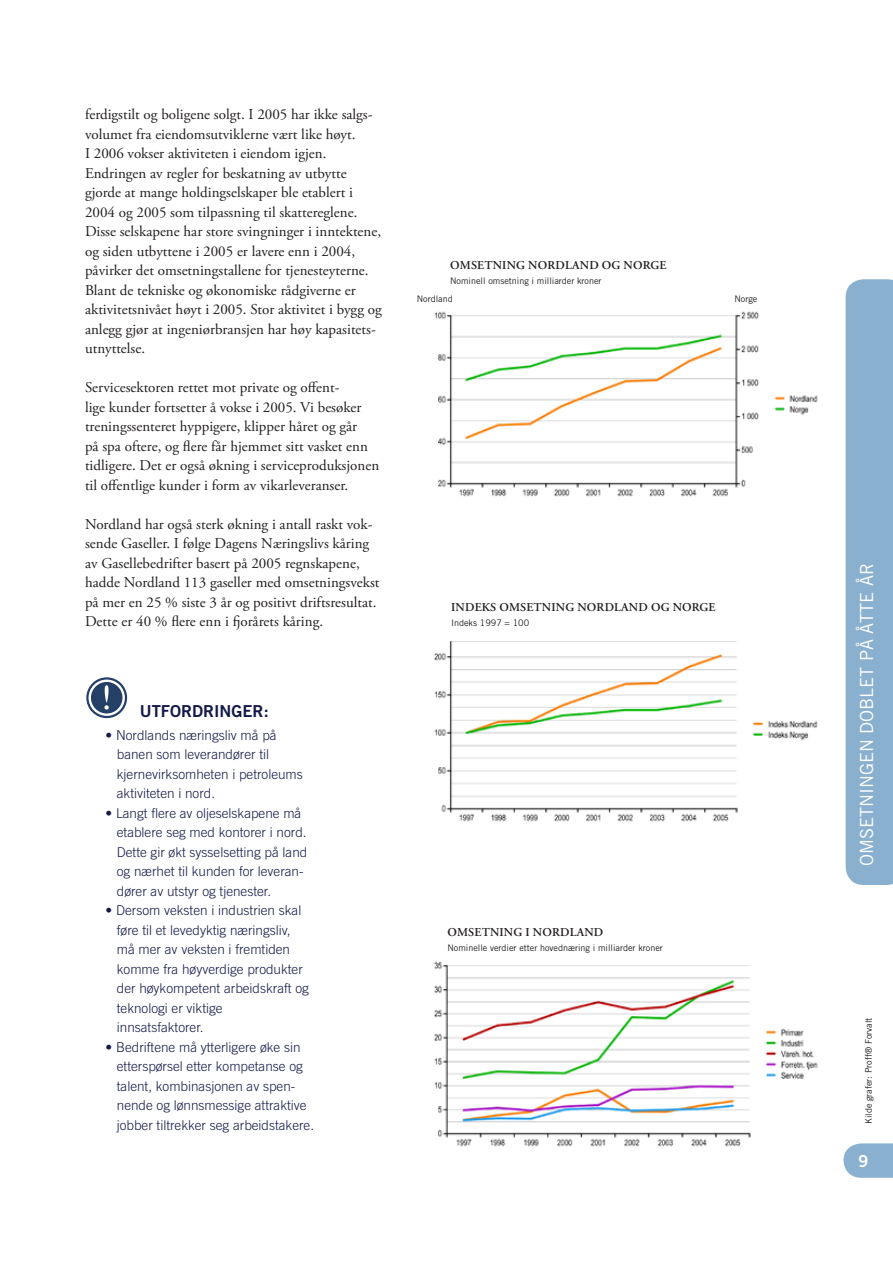
<style>
.page{position:relative;width:893px;height:1263px;background:#fff}
.page>*{position:absolute;margin:0;border:0;box-sizing:border-box;transform-origin:0 0}
.t1{font:18px "Trade Gothic";color:#fff}
.t2{font:16.5px "Trade Gothic Bold Two";color:#141a48}
.t3{font:15px/19.5px "Adobe Garamond Pro";color:#231f20}
.t4{font:300 13.5px/19.5px "Trade Gothic";color:#141a48}
.t5{font:600 12px "Adobe Garamond Pro";letter-spacing:.015em;color:#231f20}
.t6{font:9px/17.4px "Trade Gothic";color:#231f20}
</style>
<div class="page">
<div style="left:846px;top:279px;width:47px;height:606px;background:#8ab0cf"></div>
<img style="left:434px;top:641px;width:384px;height:181px">
<img style="left:434px;top:961px;width:384px;height:186px">
<img style="left:434px;top:311px;width:384px;height:186px">
<svg style="left:86px;top:677px;width:41px;height:41px"></svg>
<svg style="left:89px;top:679px;width:36px;height:37px"></svg>
<div style="left:91px;top:682px;width:31px;height:31px;background:#244067;border-radius:50%"></div>
<svg style="left:104px;top:685px;width:5px;height:24px"></svg>
<svg style="left:843px;top:1143px;width:50px;height:35px"></svg>
<p class="t3" style="left:85px;top:105px;width:298px">ferdigstilt og boligene solgt. I 2005 har ikke salgs&shy;volumet fra eiendomsutviklerne vært like høyt.<br>I 2006 vokser aktiviteten i eiendom igjen.<br>Endringen av regler for beskatning av utbytte gjorde at mange holdingselskaper ble etablert i 2004 og 2005 som tilpassning til skattereglene.<br>Disse selskapene har store svingninger i inntektene, og siden utbyttene i 2005 er lavere enn i 2004, påvirker det omsetningstallene for tjenesteyterne.<br>Blant de tekniske og økonomiske rådgiverne er aktivitetsnivået høyt i 2005. Stor aktivitet i bygg og anlegg gjør at ingeniørbransjen har høy kapasitets&shy;utnyttelse.</p>
<p class="t3" style="left:85px;top:378px;width:296px">Servicesektoren rettet mot private og offent-<br>lige kunder fortsetter å vokse i 2005. Vi besøker treningssenteret hyppigere, klipper håret og går<br>på spa oftere, og flere får hjemmet sitt vasket enn tidligere. Det er også økning i serviceproduksjonen til offentlige kunder i form av vikarleveranser.</p>
<p class="t3" style="left:85px;top:515px;width:296px">Nordland har også sterk økning i antall raskt vok&shy;sende Gaseller. I følge Dagens Næringslivs kåring av Gasellebedrifter basert på 2005 regnskapene, hadde Nordland 113 gaseller med omsetningsvekst på mer en 25 % siste 3 år og positivt driftsresultat.<br>Dette er 40 % flere enn i fjorårets kåring.</p>
<p class="t2" style="left:140px;top:701px;width:130px">UTFORDRINGER:</p>
<p class="t4" style="left:117px;top:725px;width:187px;text-indent:-11px">• Nordlands næringsliv må på banen som leverandører til kjernevirksomheten i petroleums aktiviteten i nord.</p>
<p class="t4" style="left:117px;top:803px;width:192px;text-indent:-11px">• Langt flere av oljeselskapene må etablere seg med kontorer i nord.<br>Dette gir økt sysselsetting på land og nærhet til kunden for leveran&shy;dører av utstyr og tjenester.</p>
<p class="t4" style="left:117px;top:900px;width:194px;text-indent:-11px">• Dersom veksten i industrien skal føre til et levedyktig næringsliv, må mer av veksten i fremtiden komme fra høyverdige produkter der høykompetent arbeidskraft og teknologi er viktige innsatsfaktorer.</p>
<p class="t4" style="left:117px;top:1037px;width:199px;text-indent:-11px">• Bedriftene må ytterligere øke sin etterspørsel etter kompetanse og talent, kombinasjonen av spen&shy;nende og lønnsmessige attraktive jobber tiltrekker seg arbeidstakere.</p>
<p class="t5" style="left:450px;top:259px;width:218px">OMSETNING NORDLAND OG NORGE</p>
<p class="t6" style="left:417px;top:272px;width:186px;text-indent:33px">Nominell omsetning i milliarder kroner<br>Nordland</p>
<p class="t6" style="left:734px;top:290px;width:24px">Norge</p>
<p class="t5" style="left:451px;top:601px;width:266px">INDEKS OMSETNING NORDLAND OG NORGE</p>
<p class="t6" style="left:451px;top:614px;width:80px">Indeks 1997 = 100</p>
<p class="t5" style="left:447px;top:926px;width:157px">OMSETNING I NORDLAND</p>
<p class="t6" style="left:447px;top:939px;width:217px">Nominelle verdier etter hovednæring i milliarder kroner</p>
<p class="t1" style="left:856px;top:866px;width:304px;rotate:-90deg">OMSETNINGEN DOBLET PÅ ÅTTE ÅR</p>
<p class="t6" style="left:860px;top:1124px;width:108px;rotate:-90deg">Kilde grafer: Proff® Forvalt</p>
</div>
